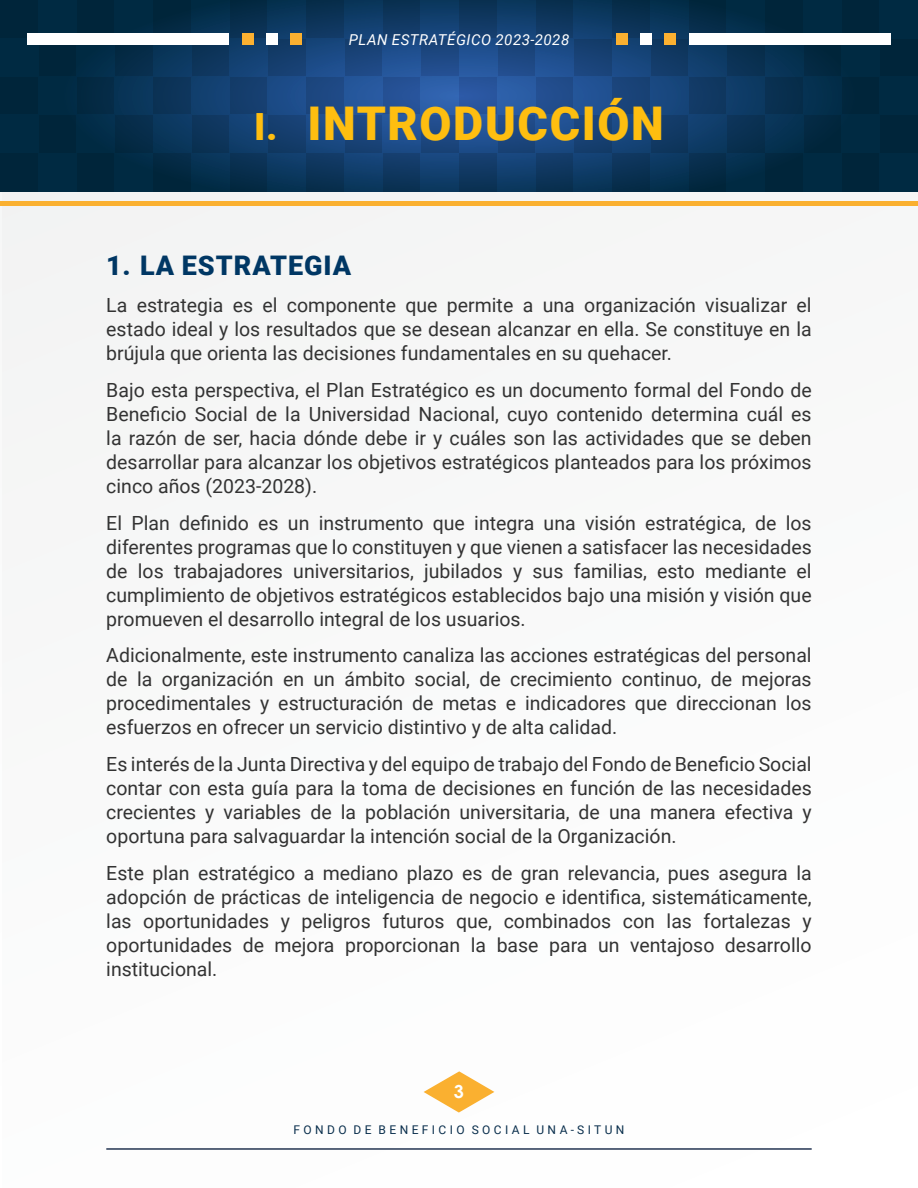
<style>
.page{position:relative;width:918px;height:1188px;background:#f9fafa}
.page>*{position:absolute;margin:0;border:0;box-sizing:border-box;transform-origin:0 0}
.t1{font:900 46.5px "Roboto";letter-spacing:.035em;color:#febe10}
.t2{font:900 27px "Roboto";letter-spacing:.035em;color:#003764}
.t3{font:19.5px/24px "Roboto";color:#333;text-align:justify}
.t4{font:700 18px "Century Gothic";color:#fff}
.t5{font:italic 15px "Roboto";letter-spacing:.035em;color:#fff}
.t6{font:12px "Roboto";letter-spacing:.285em;color:#092e4c}
.s1{font-size:37.5px}
</style>
<div class="page">
<svg style="left:0;top:0;width:918px;height:191px"></svg>
<div style="left:880px;top:0;width:38px;height:38px;background:#002a42"></div>
<div style="left:842px;top:38px;width:38px;height:38px;background:#002a42"></div>
<div style="left:880px;top:77px;width:38px;height:38px;background:#002a42"></div>
<div style="left:765px;top:38px;width:38px;height:38px;background:#063252"></div>
<div style="left:803px;top:77px;width:39px;height:38px;background:#04304c"></div>
<div style="left:727px;top:0;width:38px;height:38px;background:#012b46"></div>
<div style="left:803px;top:0;width:39px;height:38px;background:#002a42"></div>
<div style="left:688px;top:38px;width:39px;height:38px;background:#103c69"></div>
<div style="left:727px;top:77px;width:38px;height:38px;background:#0d3b66"></div>
<div style="left:650px;top:0;width:38px;height:38px;background:linear-gradient(to bottom,#022d47,#0e3b65)"></div>
<div style="left:612px;top:38px;width:38px;height:38px;background:#18477d"></div>
<div style="left:650px;top:77px;width:38px;height:38px;background:#18477e"></div>
<div style="left:574px;top:0;width:38px;height:38px;background:linear-gradient(to bottom,#063253,#144275)"></div>
<div style="left:536px;top:38px;width:38px;height:38px;background:linear-gradient(to bottom,#18467e,#24559a)"></div>
<div style="left:574px;top:77px;width:38px;height:38px;background:#225294"></div>
<div style="left:497px;top:0;width:39px;height:38px;background:linear-gradient(to bottom,#093559,#18477f)"></div>
<div style="left:459px;top:38px;width:38px;height:38px;background:linear-gradient(to bottom,#1a4985,#2a5ba4)"></div>
<div style="left:497px;top:77px;width:39px;height:38px;background:#2a5da5"></div>
<div style="left:421px;top:0;width:38px;height:38px;background:linear-gradient(to bottom,#09365b,#194881)"></div>
<div style="left:382px;top:38px;width:39px;height:38px;background:linear-gradient(to bottom,#194882,#2759a0)"></div>
<div style="left:421px;top:77px;width:38px;height:38px;background:#2f61ac"></div>
<div style="left:344px;top:0;width:38px;height:38px;background:linear-gradient(to bottom,#083457,#16457b)"></div>
<div style="left:306px;top:38px;width:38px;height:38px;background:linear-gradient(to right,#194881,#1d4c89)"></div>
<div style="left:344px;top:77px;width:38px;height:38px;background:#25579d"></div>
<div style="left:268px;top:0;width:38px;height:38px;background:linear-gradient(to bottom,#042f4d,#113f6e)"></div>
<div style="left:230px;top:38px;width:38px;height:38px;background:#134172"></div>
<div style="left:268px;top:77px;width:38px;height:38px;background:#1c4c88"></div>
<div style="left:191px;top:0;width:39px;height:38px;background:#04304e"></div>
<div style="left:153px;top:38px;width:38px;height:38px;background:#0b375e"></div>
<div style="left:191px;top:77px;width:39px;height:38px;background:#134070"></div>
<div style="left:115px;top:0;width:38px;height:38px;background:#002a42"></div>
<div style="left:76px;top:38px;width:39px;height:38px;background:#022c47"></div>
<div style="left:115px;top:77px;width:38px;height:38px;background:#093659"></div>
<div style="left:38px;top:0;width:39px;height:38px;background:#002a42"></div>
<div style="left:0;top:38px;width:38px;height:38px;background:#002a42"></div>
<div style="left:38px;top:77px;width:39px;height:38px;background:#002a42"></div>
<div style="left:842px;top:115px;width:38px;height:38px;background:#002a42"></div>
<div style="left:880px;top:153px;width:38px;height:38px;background:#002a42"></div>
<div style="left:765px;top:115px;width:38px;height:38px;background:#053151"></div>
<div style="left:803px;top:153px;width:39px;height:38px;background:#002a42"></div>
<div style="left:688px;top:115px;width:39px;height:38px;background:#0e3c68"></div>
<div style="left:727px;top:153px;width:38px;height:38px;background:#022c47"></div>
<div style="left:612px;top:115px;width:38px;height:38px;background:#18477d"></div>
<div style="left:650px;top:153px;width:38px;height:38px;background:linear-gradient(to bottom,#0e3c67,#032e49)"></div>
<div style="left:536px;top:115px;width:38px;height:38px;background:linear-gradient(to bottom,#25569c,#19477f)"></div>
<div style="left:574px;top:153px;width:38px;height:38px;background:linear-gradient(to bottom,#154377,#073355)"></div>
<div style="left:459px;top:115px;width:38px;height:38px;background:linear-gradient(to bottom,#2b5da6,#1b4a87)"></div>
<div style="left:497px;top:153px;width:39px;height:38px;background:linear-gradient(to bottom,#194881,#0a365c)"></div>
<div style="left:382px;top:115px;width:39px;height:38px;background:linear-gradient(to bottom,#285aa2,#1a4984)"></div>
<div style="left:421px;top:153px;width:38px;height:38px;background:linear-gradient(to bottom,#1a4a83,#0b375d)"></div>
<div style="left:306px;top:115px;width:38px;height:38px;background:linear-gradient(to right,#194881,#1d4c89)"></div>
<div style="left:344px;top:153px;width:38px;height:38px;background:linear-gradient(to bottom,#17467d,#093559)"></div>
<div style="left:230px;top:115px;width:38px;height:38px;background:#134172"></div>
<div style="left:268px;top:153px;width:38px;height:38px;background:linear-gradient(to bottom,#12406f,#053150)"></div>
<div style="left:153px;top:115px;width:38px;height:38px;background:#0a375d"></div>
<div style="left:191px;top:153px;width:39px;height:38px;background:linear-gradient(to right,#032e4b,#073253)"></div>
<div style="left:76px;top:115px;width:39px;height:38px;background:#012b46"></div>
<div style="left:115px;top:153px;width:38px;height:38px;background:#002a42"></div>
<div style="left:0;top:115px;width:38px;height:38px;background:#002a42"></div>
<div style="left:38px;top:153px;width:39px;height:38px;background:#002a42"></div>
<hr style="left:106px;top:1148px;width:706px;height:2px;background:#243552">
<svg style="left:424px;top:1071px;width:70px;height:42px"></svg>
<div style="left:0;top:201px;width:918px;height:5px;background:#fab030"></div>
<div style="left:689px;top:34px;width:202px;height:11px;background:#fff"></div>
<div style="left:617px;top:34px;width:11px;height:11px;background:#fab030"></div>
<div style="left:640px;top:34px;width:11px;height:11px;background:#fff"></div>
<div style="left:664px;top:34px;width:11px;height:11px;background:#fcb131"></div>
<div style="left:27px;top:34px;width:202px;height:11px;background:#fff"></div>
<div style="left:290px;top:34px;width:11px;height:11px;background:#fab030"></div>
<div style="left:267px;top:34px;width:11px;height:11px;background:#fff"></div>
<div style="left:243px;top:34px;width:11px;height:11px;background:#fcb131"></div>
<p class="t5" style="left:349px;top:29px;width:222px">PLAN ESTRATÉGICO 2023-2028</p>
<h1 class="t1" style="left:254px;top:91px;width:411px"><span class="s1">I.</span> INTRODUCCIÓN</h1>
<h2 class="t2" style="left:106px;top:247px;width:246px">1. LA ESTRATEGIA</h2>
<p class="t3" style="left:106px;top:292px;width:707px">La estrategia es el componente que permite a una organización visualizar el estado ideal y los resultados que se desean alcanzar en ella. Se constituye en la brújula que orienta las decisiones fundamentales en su quehacer.</p>
<p class="t3" style="left:106px;top:377px;width:707px">Bajo esta perspectiva, el Plan Estratégico es un documento formal del Fondo de Beneficio Social de la Universidad Nacional, cuyo contenido determina cuál es la razón de ser, hacia dónde debe ir y cuáles son las actividades que se deben desarrollar para alcanzar los objetivos estratégicos planteados para los próximos cinco años (2023-2028).</p>
<p class="t3" style="left:106px;top:510px;width:707px">El Plan definido es un instrumento que integra una visión estratégica, de los diferentes programas que lo constituyen y que vienen a satisfacer las necesidades de los trabajadores universitarios, jubilados y sus familias, esto mediante el cumplimiento de objetivos estratégicos establecidos bajo una misión y visión que promueven el desarrollo integral de los usuarios.</p>
<p class="t3" style="left:106px;top:643px;width:707px">Adicionalmente, este instrumento canaliza las acciones estratégicas del personal de la organización en un ámbito social, de crecimiento continuo, de mejoras procedimentales y estructuración de metas e indicadores que direccionan los esfuerzos en ofrecer un servicio distintivo y de alta calidad.</p>
<p class="t3" style="left:106px;top:752px;width:707px">Es interés de la Junta Directiva y del equipo de trabajo del Fondo de Beneficio Social contar con esta guía para la toma de decisiones en función de las necesidades crecientes y variables de la población universitaria, de una manera efectiva y oportuna para salvaguardar la intención social de la Organización.</p>
<p class="t3" style="left:106px;top:860px;width:707px">Este plan estratégico a mediano plazo es de gran relevancia, pues asegura la adopción de prácticas de inteligencia de negocio e identifica, sistemáticamente, las oportunidades y peligros futuros que, combinados con las fortalezas y oportunidades de mejora proporcionan la base para un ventajoso desarrollo institucional.</p>
<p class="t4" style="left:454px;top:1080px;width:12px">3</p>
<p class="t6" style="left:293px;top:1121px;width:333px">FONDO DE BENEFICIO SOCIAL UNA-SITUN</p>
</div>
